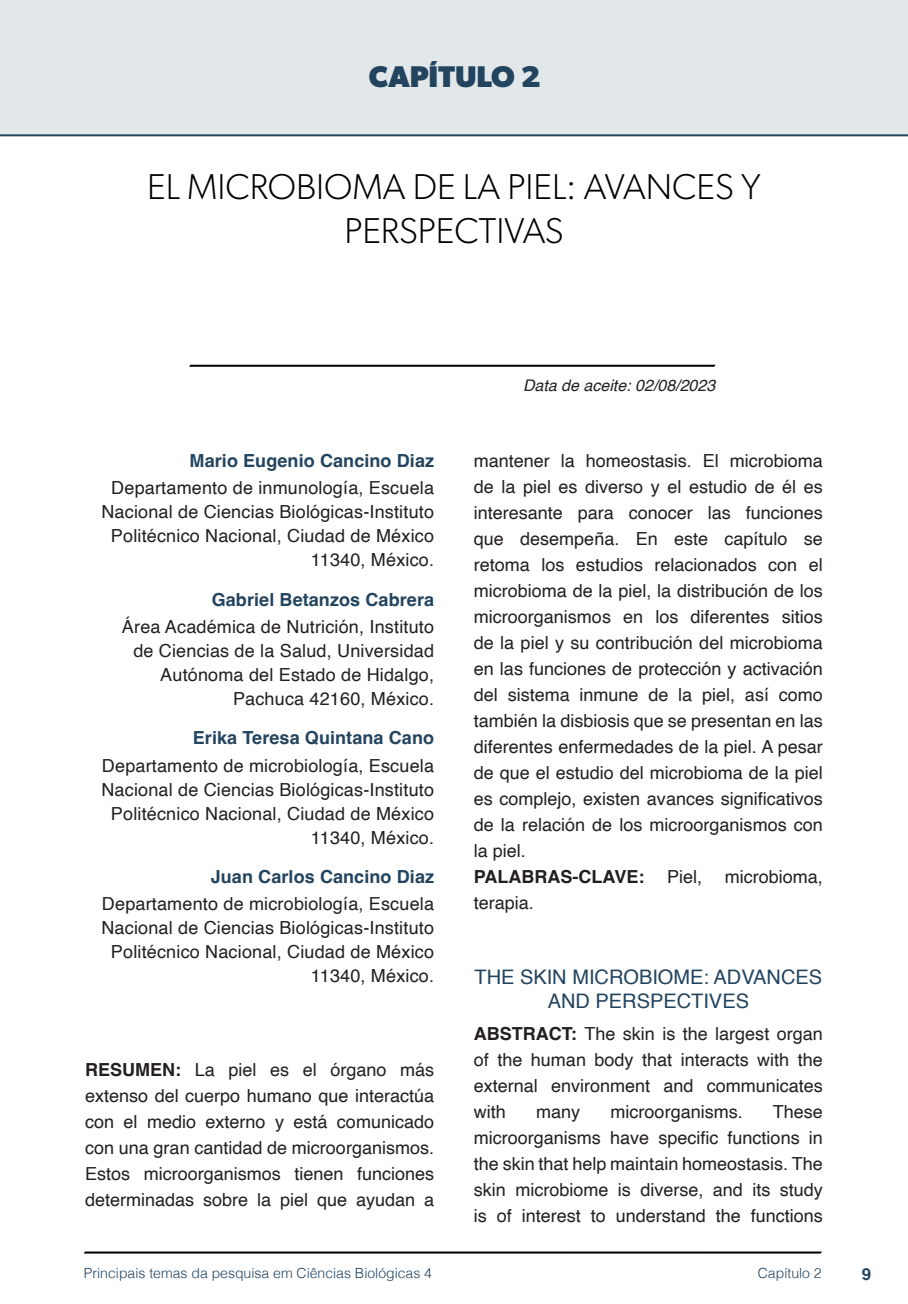
<style>
.page{position:relative;width:908px;height:1304px;background:#fff}
.page>*{position:absolute;margin:0;border:0;box-sizing:border-box;transform-origin:0 0}
.nome_artigos{font:300 36px/44px "Gibson";color:#000;text-align:center}
.capítulos{font:700 30px "Gibson";color:#23445f}
.título_Inglês{font:20px/24px "Helvetica";color:#23445f;text-align:center}
.Resumos_e_PC_TXT{font:18px/26px "Helvetica";color:#231f20;text-align:justify}
.info_autores{font:18px/24px "Helvetica";letter-spacing:.01em;color:#231f20;text-align:right}
.nome_autores{font:700 18px "Helvetica";letter-spacing:.005em;color:#23445f}
.Resumos_e_PC_TXT-2{font:700 18px "Helvetica";color:#231f20}
.t1{font:700 16.8px "Helvetica";color:#23445f}
.data{font:italic 16px "Helvetica";color:#231f20}
.t2{font:300 14px "Helvetica";color:#23445f}
.s1{font-weight:700}
</style>
<div class="page">
<svg style="left:84px;top:1251px;width:737px;height:3px;background:#515151"></svg>
<div style="left:0;top:0;width:907px;height:136px;background:#e2e7e9"></div>
<svg style="left:189px;top:364px;width:526px;height:3px;background:#4f4f4f"></svg>
<div style="left:44px;top:72px;width:68px;height:61px;background:#e2e7e9"></div>
<p class="capítulos" style="left:369px;top:58px;width:173px">CAPÍTULO 2</p>
<p class="nome_artigos" style="left:147px;top:164px;width:615px">EL MICROBIOMA DE LA PIEL: AVANCES Y<br>PERSPECTIVAS</p>
<p class="nome_autores" style="left:189px;top:450px;width:246px">Mario Eugenio Cancino Diaz</p>
<p class="info_autores" style="left:101px;top:477px;width:334px">Departamento de inmunología, Escuela Nacional de Ciencias Biológicas-Instituto Politécnico Nacional, Ciudad de México 11340, México.</p>
<p class="nome_autores" style="left:212px;top:588px;width:224px">Gabriel Betanzos Cabrera</p>
<p class="info_autores" style="left:122px;top:615px;width:313px">Área Académica de Nutrición, Instituto de Ciencias de la Salud, Universidad Autónoma del Estado de Hidalgo, Pachuca 42160, México.</p>
<p class="nome_autores" style="left:193px;top:727px;width:243px">Erika Teresa Quintana Cano</p>
<p class="info_autores" style="left:101px;top:754px;width:334px">Departamento de microbiología, Escuela Nacional de Ciencias Biológicas-Instituto Politécnico Nacional, Ciudad de México 11340, México.</p>
<p class="nome_autores" style="left:211px;top:866px;width:225px">Juan Carlos Cancino Diaz</p>
<p class="info_autores" style="left:101px;top:893px;width:334px">Departamento de microbiología, Escuela Nacional de Ciencias Biológicas-Instituto Politécnico Nacional, Ciudad de México 11340, México.</p>
<p class="Resumos_e_PC_TXT" style="left:85px;top:1058px;width:350px"><span class="s1">RESUMEN:</span> La piel es el órgano más extenso del cuerpo humano que interactúa con el medio externo y está comunicado con una gran cantidad de microorganismos.<br>Estos microorganismos tienen funciones determinadas sobre la piel que ayudan a</p>
<p class="data" style="left:523px;top:373px;width:194px">Data de aceite: 02/08/2023</p>
<p class="Resumos_e_PC_TXT" style="left:473px;top:448px;width:350px">mantener la homeostasis. El microbioma de la piel es diverso y el estudio de él es interesante para conocer las funciones que desempeña. En este capítulo se retoma los estudios relacionados con el microbioma de la piel, la distribución de los microorganismos en los diferentes sitios de la piel y su contribución del microbioma en las funciones de protección y activación del sistema inmune de la piel, así como también la disbiosis que se presentan en las diferentes enfermedades de la piel. A pesar de que el estudio del microbioma de la piel es complejo, existen avances significativos de la relación de los microorganismos con la piel.</p>
<p class="Resumos_e_PC_TXT-2" style="left:473px;top:866px;width:172px">PALABRAS-CLAVE:</p>
<p class="Resumos_e_PC_TXT" style="left:666px;top:864px;width:37px">Piel,</p>
<p class="Resumos_e_PC_TXT" style="left:724px;top:864px;width:100px">microbioma,</p>
<p class="Resumos_e_PC_TXT" style="left:473px;top:890px;width:62px">terapia.</p>
<p class="título_Inglês" style="left:474px;top:966px;width:349px">THE SKIN MICROBIOME: ADVANCES<br>AND PERSPECTIVES</p>
<p class="Resumos_e_PC_TXT" style="left:473px;top:1021px;width:350px"><span class="s1">ABSTRACT:</span> The skin is the largest organ of the human body that interacts with the external environment and communicates with</p>
<p class="Resumos_e_PC_TXT" style="left:473px;top:1099px;width:350px;text-indent:299px">These microorganisms have specific functions in the skin that help maintain homeostasis. The skin microbiome is diverse, and its study is of interest to understand the functions</p>
<p class="Resumos_e_PC_TXT" style="left:536px;top:1099px;width:46px">many</p>
<p class="Resumos_e_PC_TXT" style="left:610px;top:1099px;width:134px">microorganisms.</p>
<p class="t2" style="left:84px;top:1261px;width:349px">Principais temas da pesquisa em Ciências Biológicas 4</p>
<p class="t2" style="left:757px;top:1261px;width:65px">Capítulo 2</p>
<p class="t1" style="left:861px;top:1264px;width:11px">9</p>
</div>
